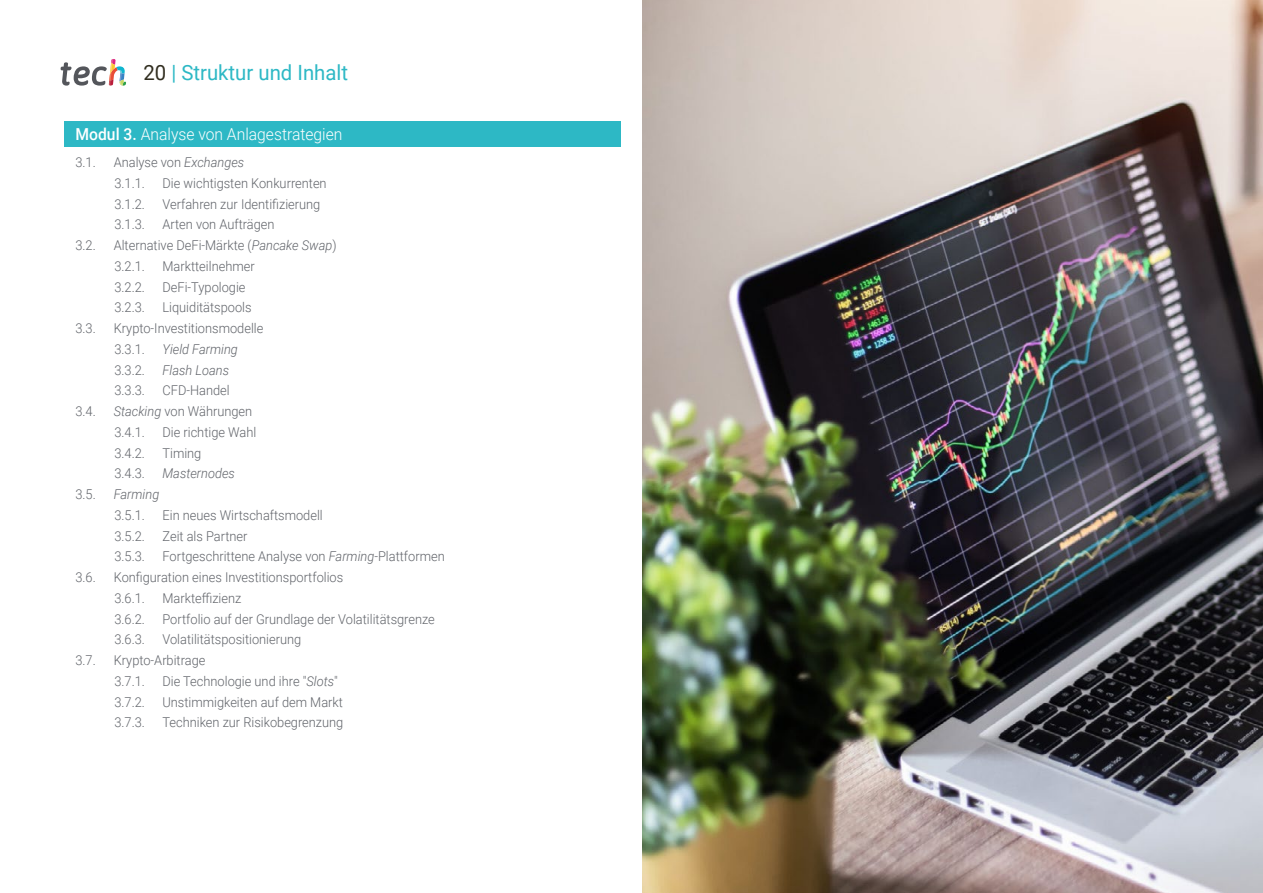
<style>
.page{position:relative;width:1263px;height:893px;background:#fff}
.page>*{position:absolute;margin:0;border:0;box-sizing:border-box;transform-origin:0 0}
.t1{font:21px "Roboto";color:#2db8c5}
.t2{font:300 16.5px "Roboto";color:#fff;scale:.95 1}
.t3{font:300 13.5px/20.7px "Roboto";color:#61646a;scale:.95 1}
.t4{font:italic 300 13.5px "Roboto";color:#61646a;scale:.95 1}
.s1{color:#312e20}
.s2{font-weight:500}
.s3{font-style:italic}
</style>
<div class="page">
<svg style="left:61px;top:59px;width:65px;height:27px"></svg>
<img style="left:642px;top:0;width:621px;height:893px">
<div style="left:64px;top:121px;width:557px;height:25px;background:#2db8c5"></div>
<h1 class="t1" style="left:144px;top:57px;width:206px"><span class="s1">20</span> | Struktur und Inhalt</h1>
<p class="t2" style="left:75px;top:123px;width:283px"><span class="s2">Modul 3.</span> Analyse von Anlagestrategien</p>
<p class="t3" style="left:75px;top:151px;width:23px">3.1.</p>
<p class="t3" style="left:114px;top:151px;width:139px">Analyse von <span class="s3">Exchanges<br></span>3.1.1.</p>
<p class="t3" style="left:162px;top:172px;width:174px">Die wichtigsten Konkurrenten</p>
<p class="t3" style="left:114px;top:193px;width:34px">3.1.2.</p>
<p class="t3" style="left:162px;top:193px;width:168px">Verfahren zur Identifizierung</p>
<p class="t3" style="left:114px;top:214px;width:34px">3.1.3.</p>
<p class="t3" style="left:162px;top:214px;width:119px">Arten von Aufträgen</p>
<p class="t3" style="left:75px;top:234px;width:23px">3.2.</p>
<p class="t3" style="left:114px;top:234px;width:236px">Alternative DeFi-Märkte (<span class="s3">Pancake Swap</span>)<br>3.2.1.</p>
<p class="t3" style="left:162px;top:255px;width:99px">Marktteilnehmer</p>
<p class="t3" style="left:114px;top:276px;width:34px">3.2.2.</p>
<p class="t3" style="left:162px;top:276px;width:89px">DeFi-Typologie</p>
<p class="t3" style="left:114px;top:297px;width:34px">3.2.3.</p>
<p class="t3" style="left:162px;top:297px;width:95px">Liquiditätspools</p>
<p class="t3" style="left:75px;top:317px;width:23px">3.3.</p>
<p class="t3" style="left:114px;top:317px;width:159px">Krypto-Investitionsmodelle<br>3.3.1.</p>
<p class="t4" style="left:162px;top:340px;width:81px">Yield Farming</p>
<p class="t3" style="left:114px;top:359px;width:34px">3.3.2.</p>
<p class="t4" style="left:162px;top:360px;width:72px">Flash Loans</p>
<p class="t3" style="left:114px;top:380px;width:34px">3.3.3.</p>
<p class="t3" style="left:162px;top:380px;width:72px">CFD-Handel</p>
<p class="t3" style="left:75px;top:400px;width:23px">3.4.</p>
<p class="t3" style="left:114px;top:400px;width:147px"><span class="s3">Stacking</span> von Währungen<br>3.4.1.</p>
<p class="t3" style="left:162px;top:421px;width:100px">Die richtige Wahl</p>
<p class="t3" style="left:114px;top:442px;width:34px">3.4.2.</p>
<p class="t3" style="left:162px;top:442px;width:42px">Timing</p>
<p class="t3" style="left:114px;top:463px;width:34px">3.4.3.</p>
<p class="t4" style="left:162px;top:464px;width:78px">Masternodes</p>
<p class="t3" style="left:75px;top:483px;width:23px">3.5.</p>
<p class="t4" style="left:114px;top:485px;width:50px">Farming</p>
<p class="t3" style="left:114px;top:504px;width:34px">3.5.1.</p>
<p class="t3" style="left:162px;top:504px;width:170px">Ein neues Wirtschaftsmodell</p>
<p class="t3" style="left:114px;top:525px;width:34px">3.5.2.</p>
<p class="t3" style="left:162px;top:525px;width:91px">Zeit als Partner</p>
<p class="t3" style="left:114px;top:546px;width:34px">3.5.3.</p>
<p class="t3" style="left:162px;top:546px;width:299px">Fortgeschrittene Analyse von <span class="s3">Farming</span>-Plattformen</p>
<p class="t3" style="left:75px;top:566px;width:23px">3.6.</p>
<p class="t3" style="left:114px;top:566px;width:243px">Konfiguration eines Investitionsportfolios<br>3.6.1.</p>
<p class="t3" style="left:162px;top:587px;width:85px">Markteffizienz</p>
<p class="t3" style="left:114px;top:608px;width:34px">3.6.2.</p>
<p class="t3" style="left:162px;top:608px;width:288px">Portfolio auf der Grundlage der Volatilitätsgrenze</p>
<p class="t3" style="left:114px;top:629px;width:34px">3.6.3.</p>
<p class="t3" style="left:162px;top:629px;width:148px">Volatilitätspositionierung</p>
<p class="t3" style="left:75px;top:649px;width:23px">3.7.</p>
<p class="t3" style="left:114px;top:649px;width:98px">Krypto-Arbitrage<br>3.7.1.</p>
<p class="t3" style="left:162px;top:670px;width:186px">Die Technologie und ihre "<span class="s3">Slots</span>"</p>
<p class="t3" style="left:114px;top:691px;width:34px">3.7.2.</p>
<p class="t3" style="left:162px;top:691px;width:191px">Unstimmigkeiten auf dem Markt</p>
<p class="t3" style="left:114px;top:712px;width:34px">3.7.3.</p>
<p class="t3" style="left:162px;top:712px;width:192px">Techniken zur Risikobegrenzung</p>
</div>
